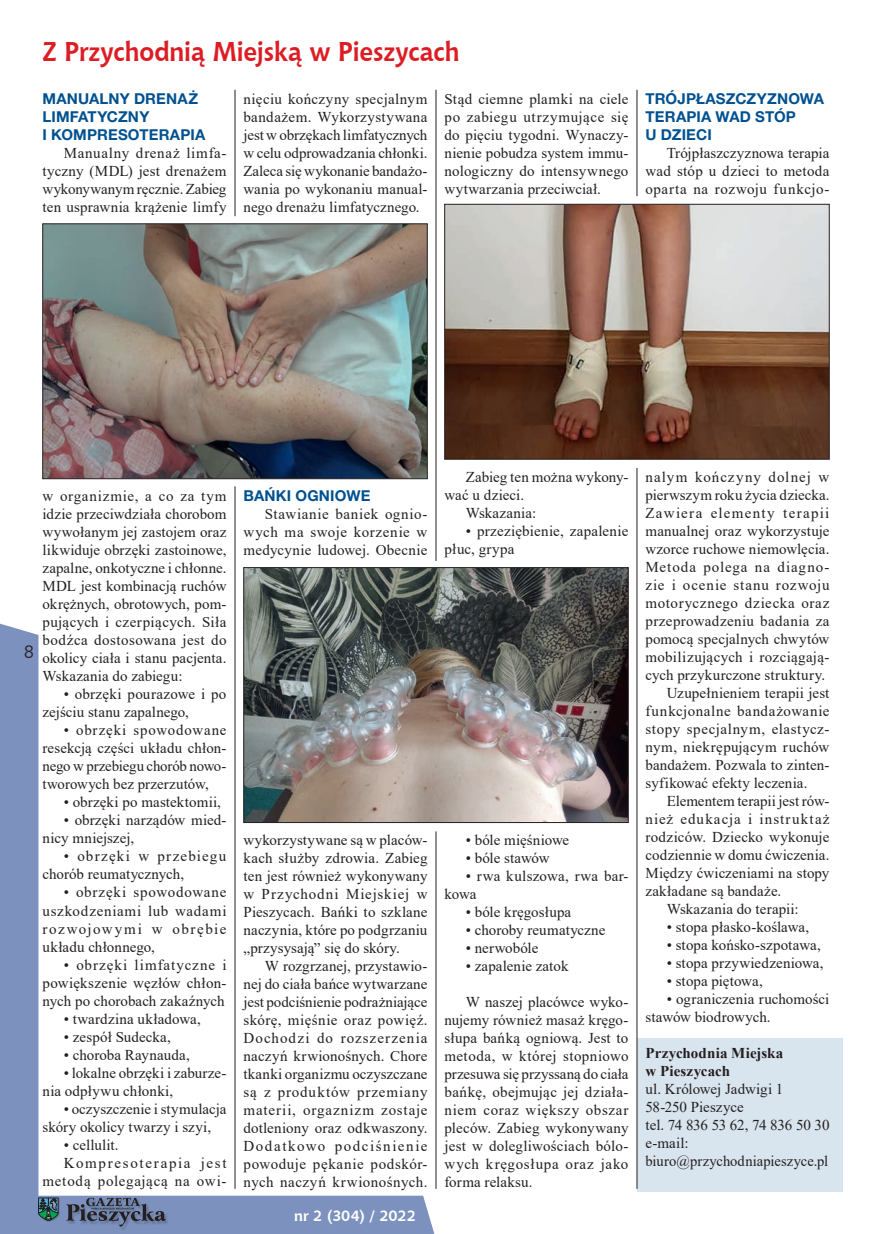
<style>
.page{position:relative;width:872px;height:1234px;background:#fff}
.page>*{position:absolute;margin:0;border:0;box-sizing:border-box;transform-origin:0 0}
.t1{font:700 27px "Chianti BT";letter-spacing:-.005em;color:#dd1d24;scale:.93 1}
.t2{font:18px "Chianti BT";color:#231f20}
.t3{font:15px/18px "Times New Roman";letter-spacing:.01em;color:#231f20;text-align:justify}
.t4{font:700 15px/18px "Helvetica Neue LT Pro";letter-spacing:.01em;color:#015190}
.t5{font:15px "Times New Roman";letter-spacing:.035em;color:#231f20}
.t6{font:700 15px/18px "Times New Roman";letter-spacing:.01em;color:#231f20}
.t7{font:15px "Times New Roman";letter-spacing:-.01em;color:#231f20}
.t8{font:15px "Times New Roman";letter-spacing:.03em;color:#231f20}
.t9{font:15px "Times New Roman";letter-spacing:.04em;color:#231f20}
.t10{font:15px "Times New Roman";letter-spacing:.07em;color:#231f20}
.t11{font:15px "Times New Roman";letter-spacing:.05em;color:#231f20}
.t12{font:15px "Times New Roman";letter-spacing:.09em;color:#231f20}
.t13{font:15px "Times New Roman";letter-spacing:.055em;color:#231f20}
.t14{font:15px "Times New Roman";letter-spacing:.06em;color:#231f20}
.t15{font:15px "Times New Roman";letter-spacing:.065em;color:#231f20}
.t16{font:15px "Times New Roman";letter-spacing:.11em;color:#231f20}
.t17{font:700 15px "Chianti BT";letter-spacing:-.005em;color:#fff}
</style>
<div class="page">
<svg style="left:0;top:619px;width:438px;height:614px"></svg>
<div style="left:637px;top:1037px;width:205px;height:154px;background:#d9e5ee"></div>
<hr style="left:235px;top:486px;width:1px;height:702px;background:#231f20">
<hr style="left:235px;top:90px;width:1px;height:126px;background:#231f20">
<hr style="left:436px;top:831px;width:1px;height:357px;background:#231f20">
<hr style="left:436px;top:90px;width:1px;height:471px;background:#231f20">
<hr style="left:636px;top:90px;width:1px;height:106px;background:#231f20">
<hr style="left:636px;top:468px;width:1px;height:720px;background:#231f20">
<img style="left:243px;top:567px;width:385px;height:255px">
<svg style="left:444px;top:204px;width:385px;height:255px;background:#91796b"></svg>
<img style="left:42px;top:223px;width:386px;height:256px">
<h1 class="t1" style="left:43px;top:33px;width:450px">Z Przychodnią Miejską w Pieszycach</h1>
<p class="t4" style="left:43px;top:89px;width:164px">MANUALNY DRENAŻ<br>LIMFATYCZNY<br>I KOMPRESOTERAPIA</p>
<p class="t3" style="left:43px;top:143px;width:185px;text-indent:21px">Manualny drenaż limfa&shy;tyczny (MDL) jest drenażem wykonywanym ręcznie. Zabieg ten usprawnia krążenie limfy</p>
<p class="t3" style="left:243px;top:89px;width:185px">nięciu kończyny specjalnym bandażem. Wykorzystywana jest w obrzękach limfatycznych w celu odprowadzania chłonki.<br>Zaleca się wykonanie bandażo&shy;wania po wykonaniu manual&shy;nego drenażu limfatycznego.</p>
<p class="t3" style="left:444px;top:89px;width:185px">Stąd ciemne plamki na ciele po zabiegu utrzymujące się do pięciu tygodni. Wynaczy&shy;nienie pobudza system immu&shy;nologiczny do intensywnego wytwarzania przeciwciał.</p>
<p class="t4" style="left:645px;top:89px;width:180px">TRÓJPŁASZCZYZNOWA<br>TERAPIA WAD STÓP<br>U DZIECI</p>
<p class="t3" style="left:645px;top:143px;width:185px;text-indent:21px">Trójpłaszczyznowa terapia wad stóp u dzieci to metoda oparta na rozwoju funkcjo-</p>
<p class="t2" style="left:24px;top:639px;width:12px">8</p>
<p class="t3" style="left:43px;top:486px;width:185px">w organizmie, a co za tym idzie przeciwdziała chorobom wywołanym jej zastojem oraz likwiduje obrzęki zastoinowe, zapalne, onkotyczne i chłonne.<br>MDL jest kombinacją ruchów okrężnych, obrotowych, pom&shy;pujących i czerpiących. Siła bodźca dostosowana jest do okolicy ciała i stanu pacjenta.<br>Wskazania do zabiegu:</p>
<p class="t3" style="left:43px;top:684px;width:185px;text-indent:21px">• obrzęki pourazowe i po zejściu stanu zapalnego,</p>
<p class="t3" style="left:43px;top:720px;width:185px;text-indent:21px">• obrzęki spowodowane resekcją części układu chłon&shy;nego w przebiegu chorób nowo&shy;tworowych bez przerzutów,</p>
<p class="t3" style="left:64px;top:792px;width:159px">• obrzęki po mastektomii,</p>
<p class="t3" style="left:43px;top:810px;width:185px;text-indent:21px">• obrzęki narządów mied&shy;nicy mniejszej,</p>
<p class="t3" style="left:43px;top:846px;width:185px;text-indent:21px">• obrzęki w przebiegu chorób reumatycznych,</p>
<p class="t3" style="left:43px;top:882px;width:185px;text-indent:21px">• obrzęki spowodowane uszkodzeniami lub wadami rozwojowymi w obrębie układu chłonnego,</p>
<p class="t3" style="left:43px;top:954px;width:185px;text-indent:21px">• obrzęki limfatyczne i powiększenie węzłów chłon&shy;nych po chorobach zakaźnych</p>
<p class="t3" style="left:64px;top:1008px;width:139px">• twardzina układowa,</p>
<p class="t3" style="left:64px;top:1026px;width:109px">• zespół Sudecka,</p>
<p class="t3" style="left:64px;top:1044px;width:128px">• choroba Raynauda,</p>
<p class="t3" style="left:43px;top:1062px;width:185px;text-indent:21px">• lokalne obrzęki i zaburze&shy;nia odpływu chłonki,</p>
<p class="t3" style="left:43px;top:1098px;width:185px;text-indent:21px">• oczyszczenie i stymulacja skóry okolicy twarzy i szyi,</p>
<p class="t3" style="left:64px;top:1134px;width:56px">• cellulit.</p>
<p class="t16" style="left:64px;top:1151px;width:164px">Kompresoterapia jest</p>
<p class="t11" style="left:43px;top:1169px;width:185px">metodą polegającą na owi-</p>
<p class="t4" style="left:243px;top:486px;width:128px">BAŃKI OGNIOWE</p>
<p class="t3" style="left:243px;top:504px;width:185px;text-indent:21px">Stawianie baniek ognio&shy;wych ma swoje korzenie w medycynie ludowej. Obecnie</p>
<p class="t3" style="left:243px;top:830px;width:185px">wykorzystywane są w placów&shy;kach służby zdrowia. Zabieg ten jest również wykonywany w Przychodni Miejskiej w Pieszycach. Bańki to szklane naczynia, które po podgrzaniu „przysysają” się do skóry.</p>
<p class="t3" style="left:243px;top:956px;width:185px;text-indent:21px">W rozgrzanej, przystawio&shy;nej do ciała bańce wytwarzane jest podciśnienie podrażniające skórę, mięśnie oraz powięź.<br>Dochodzi do rozszerzenia naczyń krwionośnych. Chore tkanki organizmu oczyszczane są z produktów przemiany materii, orgaznizm zostaje dotleniony oraz odkwaszony.<br>Dodatkowo podciśnienie powoduje pękanie podskór&shy;nych naczyń krwionośnych.</p>
<p class="t17" style="left:294px;top:1204px;width:123px">nr 2 (304) / 2022</p>
<p class="t3" style="left:466px;top:467px;width:164px">Zabieg ten można wykony-</p>
<p class="t3" style="left:444px;top:485px;width:81px">wać u dzieci.</p>
<p class="t3" style="left:466px;top:503px;width:72px">Wskazania:</p>
<p class="t3" style="left:444px;top:521px;width:185px;text-indent:21px">• przeziębienie, zapalenie płuc, grypa</p>
<p class="t7" style="left:466px;top:829px;width:105px">• bóle mięśniowe</p>
<p class="t7" style="left:466px;top:847px;width:85px">• bóle stawów</p>
<p class="t3" style="left:444px;top:866px;width:185px;text-indent:21px">• rwa kulszowa, rwa bar&shy;kowa</p>
<p class="t3" style="left:466px;top:902px;width:107px">• bóle kręgosłupa</p>
<p class="t3" style="left:466px;top:920px;width:141px">• choroby reumatyczne</p>
<p class="t3" style="left:466px;top:938px;width:74px">• nerwobóle</p>
<p class="t3" style="left:466px;top:956px;width:104px">• zapalenie zatok</p>
<p class="t3" style="left:444px;top:992px;width:185px;text-indent:21px">W naszej placówce wyko&shy;nujemy również masaż kręgo&shy;słupa bańką ogniową. Jest to metoda, w której stopniowo przesuwa się przyssaną do ciała bańkę, obejmując jej działa&shy;niem coraz większy obszar pleców. Zabieg wykonywany jest w dolegliwościach bólo&shy;wych kręgosłupa oraz jako forma relaksu.</p>
<p class="t15" style="left:645px;top:466px;width:185px">nalym kończyny dolnej w</p>
<p class="t3" style="left:645px;top:485px;width:185px">pierwszym roku życia dziecka.</p>
<p class="t12" style="left:645px;top:502px;width:185px">Zawiera elementy terapii</p>
<p class="t3" style="left:645px;top:521px;width:185px">manualnej oraz wykorzystuje</p>
<p class="t3" style="left:645px;top:539px;width:185px">wzorce ruchowe niemowlęcia.</p>
<p class="t14" style="left:645px;top:556px;width:185px">Metoda polega na diagno-</p>
<p class="t13" style="left:645px;top:574px;width:185px">zie i ocenie stanu rozwoju</p>
<p class="t5" style="left:645px;top:592px;width:185px">motorycznego dziecka oraz</p>
<p class="t8" style="left:645px;top:610px;width:185px">przeprowadzeniu badania za</p>
<p class="t3" style="left:645px;top:629px;width:185px">pomocą specjalnych chwytów</p>
<p class="t3" style="left:645px;top:647px;width:185px">mobilizujących i rozciągają-</p>
<p class="t3" style="left:645px;top:665px;width:181px">cych przykurczone struktury.</p>
<p class="t3" style="left:667px;top:683px;width:164px">Uzupełnieniem terapii jest</p>
<p class="t9" style="left:645px;top:700px;width:185px">funkcjonalne bandażowanie</p>
<p class="t5" style="left:645px;top:718px;width:185px">stopy specjalnym, elastycz-</p>
<p class="t3" style="left:645px;top:737px;width:185px">nym, niekrępującym ruchów</p>
<p class="t3" style="left:645px;top:755px;width:185px">bandażem. Pozwala to zinten-</p>
<p class="t3" style="left:645px;top:773px;width:163px">syfikować efekty leczenia.</p>
<p class="t3" style="left:667px;top:791px;width:164px">Elementem terapii jest rów-</p>
<p class="t10" style="left:645px;top:808px;width:185px">nież edukacja i instruktaż</p>
<p class="t3" style="left:645px;top:827px;width:185px">rodziców. Dziecko wykonuje</p>
<p class="t3" style="left:645px;top:845px;width:185px">codziennie w domu ćwiczenia.</p>
<p class="t3" style="left:645px;top:863px;width:185px">Między ćwiczeniami na stopy</p>
<p class="t3" style="left:645px;top:881px;width:137px">zakładane są bandaże.</p>
<p class="t3" style="left:667px;top:899px;width:133px">Wskazania do terapii:</p>
<p class="t3" style="left:667px;top:917px;width:144px">• stopa płasko-koślawa,</p>
<p class="t3" style="left:667px;top:935px;width:156px">• stopa końsko-szpotawa,</p>
<p class="t3" style="left:667px;top:953px;width:158px">• stopa przywiedzeniowa,</p>
<p class="t3" style="left:667px;top:971px;width:97px">• stopa piętowa,</p>
<p class="t3" style="left:645px;top:989px;width:185px;text-indent:21px">• ograniczenia ruchomości stawów biodrowych.</p>
<p class="t6" style="left:645px;top:1043px;width:139px">Przychodnia Miejska w Pieszycach</p>
<p class="t3" style="left:645px;top:1079px;width:185px;text-align:left">ul. Królowej Jadwigi 1<br>58-250 Pieszyce<br>tel. 74 836 53 62, 74 836 50 30 e-mail: biuro@przychodniapieszyce.pl</p>
</div>
